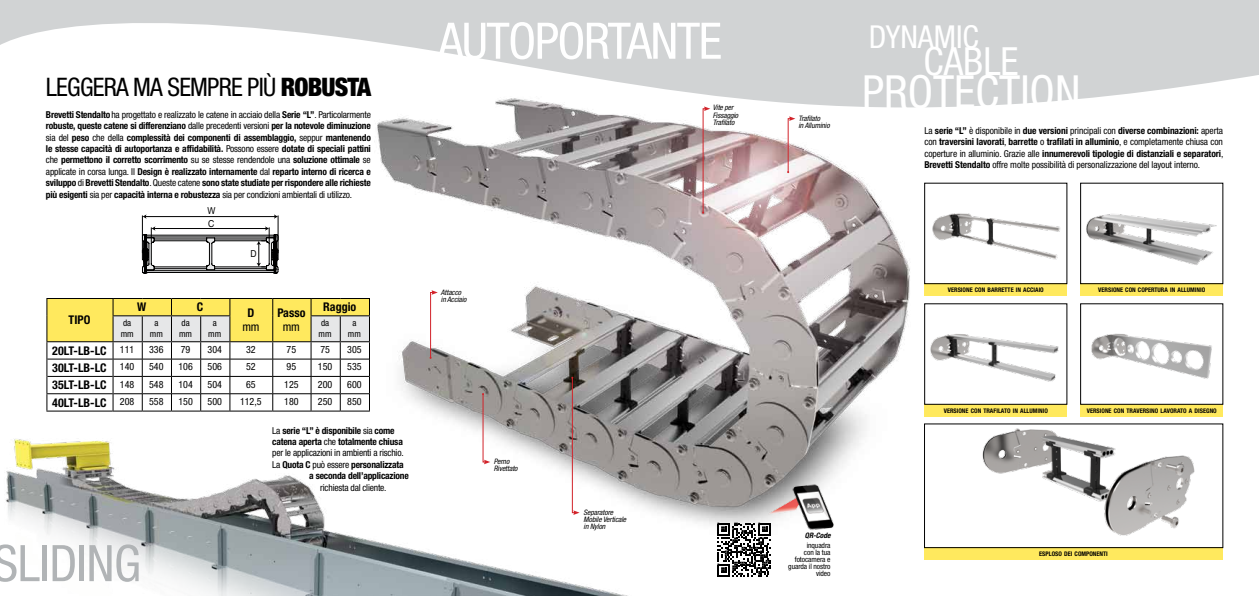
<style>
.page{position:relative;width:1259px;height:596px;background:#fff}
.page>*{position:absolute;margin:0;border:0;box-sizing:border-box;transform-origin:0 0}
.t1{font:condensed 50.3px "Helvetica Neue";letter-spacing:-.03em;color:#fff}
.t2{font:condensed 50.3px "Helvetica Neue";letter-spacing:-.01em;color:#b1b4b6}
.t3{font:condensed 45.7px "Helvetica Neue";color:#fff}
.t4{font:condensed 38.8px "Helvetica Neue";color:#fff}
.t5{font:condensed 31.6px "Helvetica Neue";color:#fff}
.t6{font:condensed 25.5px "Helvetica Neue";letter-spacing:-.03em;color:#000}
.t7{font:900 condensed 25.5px "Helvetica Neue";letter-spacing:-.03em;color:#000}
.t8{font:700 condensed 12px "Helvetica Neue";color:#000}
.t9{font:condensed 12px "Helvetica Neue";color:#000}
.t10{font:condensed 10px "Helvetica Neue";color:#000}
.t11{font:9.6px "Helvetica Neue";color:#000;scale:.9 1}
.t12{font:700 condensed 9.5px/11.4px "Helvetica Neue";letter-spacing:-.02em;color:#000;text-align:justify}
.t13{font:condensed 9.5px/11.4px "Helvetica Neue";letter-spacing:-.02em;color:#000;text-align:justify}
.t14{font:condensed 9px/10.8px "Helvetica Neue";color:#000}
.t15{font:italic condensed 7.5px/7px "Helvetica Neue";letter-spacing:-.01em;color:#000}
.t16{font:condensed 7.5px/7px "Helvetica Neue";letter-spacing:-.01em;color:#000;text-align:right}
.t17{font:italic 700 condensed 7.5px "Helvetica Neue";letter-spacing:-.01em;color:#000}
.t18{font:700 condensed 6.3px "Helvetica Neue";color:#000}
.s1{font-weight:400}
.s2{font-weight:400;font-size:10px}
.s3{font-weight:700}
</style>
<div class="page">
<img style="left:230px;top:153px;width:796px;height:407px">
<svg style="left:46px;top:298px;width:324px;height:113px"></svg>
<hr style="left:340px;top:410px;width:30px;height:1px;background:#000">
<div style="left:1080px;top:283px;width:143px;height:13px;background:#ffe95e"></div>
<div style="left:924px;top:283px;width:143px;height:13px;background:#ffe95e"></div>
<div style="left:1080px;top:404px;width:143px;height:12px;background:#ffe95e"></div>
<div style="left:924px;top:404px;width:143px;height:12px;background:#ffe95e"></div>
<img style="left:5px;top:416px;width:627px;height:179px">
<svg style="left:429px;top:290px;width:9px;height:68px"></svg>
<svg style="left:571px;top:376px;width:8px;height:138px"></svg>
<svg style="left:787px;top:153px;width:8px;height:20px"></svg>
<svg style="left:702px;top:153px;width:8px;height:60px"></svg>
<svg style="left:482px;top:393px;width:8px;height:71px"></svg>
<hr style="left:145px;top:216px;width:130px;height:1px;background:#000">
<svg style="left:274px;top:214px;width:4px;height:5px"></svg>
<hr style="left:278px;top:216px;width:1px;height:37px;background:#000">
<hr style="left:142px;top:216px;width:1px;height:37px;background:#000">
<svg style="left:142px;top:226px;width:137px;height:47px"></svg>
<img style="left:1086px;top:214px;width:131px;height:51px">
<img style="left:926px;top:185px;width:134px;height:96px">
<img style="left:1091px;top:333px;width:121px;height:46px">
<img style="left:926px;top:305px;width:133px;height:97px">
<img style="left:763px;top:483px;width:72px;height:46px">
<svg style="left:717px;top:522px;width:54px;height:54px"></svg>
<div style="left:924px;top:547px;width:299px;height:12px;background:#ffe95e"></div>
<img style="left:928px;top:425px;width:267px;height:120px">
<svg style="left:0;top:0;width:1259px;height:153px;fill:#d1d3d4"></svg>
<h3 class="t6" style="left:46px;top:72px;width:135px">LEGGERA ma sempre</h3>
<h3 class="t7" style="left:247px;top:71px;width:125px"><span class="s1">pi Ù</span> ROBUSTA</h3>
<p class="t12" style="left:46px;top:108px;width:326px">Brevetti Stendalto<span class="s1">ha progettato e realizzato le catene in acciaio della</span> Serie “L”<span class="s1">. Particolarmente </span>robuste, queste catene si differenziano <span class="s1">dalle precedenti versioni</span> per la notevole diminuzione <span class="s1">sia del</span> peso <span class="s1">che della</span> complessità dei componenti di assemblaggio, <span class="s1">seppur</span> mantenendo le stesse capacità di autoportanza e affidabilità. <span class="s1">Possono essere</span> dotate di speciali pattini <span class="s1">che</span> permettono il corretto scorrimento <span class="s1">su se stesse rendendole una</span> soluzione ottimale <span class="s1">se applicate in corsa lunga. Il</span> Design è realizzato internamente <span class="s1">dal</span> reparto interno di ricerca e sviluppo <span class="s1">di</span> Brevetti Stendalto<span class="s1">. Queste catene</span> sono state studiate per rispondere alle richieste più esigenti <span class="s1">sia per</span> capacità interna e robustezza <span class="s1">sia per condizioni ambientali di utilizzo.</span></p>
<p class="t11" style="left:207px;top:205px;width:10px">W</p>
<p class="t11" style="left:208px;top:218px;width:8px">C</p>
<p class="t11" style="left:250px;top:247px;width:8px">D</p>
<p class="t8" style="left:137px;top:299px;width:11px">W</p>
<p class="t8" style="left:197px;top:299px;width:7px">C</p>
<p class="t8" style="left:323px;top:299px;width:35px">Raggio</p>
<p class="t8" style="left:247px;top:305px;width:8px">D</p>
<p class="t9" style="left:242px;top:320px;width:18px">mm</p>
<p class="t8" style="left:277px;top:305px;width:30px">Passo</p>
<p class="t9" style="left:283px;top:320px;width:18px">mm</p>
<p class="t8" style="left:69px;top:312px;width:23px">TIPO</p>
<p class="t14" style="left:121px;top:317px;width:14px">da mm</p>
<p class="t14" style="left:150px;top:317px;width:14px;text-align:center">a mm</p>
<p class="t14" style="left:179px;top:317px;width:14px">da mm</p>
<p class="t14" style="left:208px;top:317px;width:14px;text-align:center">a mm</p>
<p class="t14" style="left:319px;top:317px;width:14px">da mm</p>
<p class="t14" style="left:348px;top:317px;width:14px;text-align:center">a mm</p>
<p class="t8" style="left:52px;top:343px;width:84px">20LT-LB-LC <span class="s2">111</span></p>
<p class="t10" style="left:149px;top:343px;width:16px">336</p>
<p class="t10" style="left:181px;top:343px;width:11px">79</p>
<p class="t10" style="left:208px;top:343px;width:16px">304</p>
<p class="t10" style="left:246px;top:343px;width:11px">32</p>
<p class="t10" style="left:287px;top:343px;width:11px">75</p>
<p class="t10" style="left:320px;top:343px;width:11px">75</p>
<p class="t10" style="left:347px;top:343px;width:16px">305</p>
<p class="t8" style="left:52px;top:360px;width:84px">30LT-LB-LC <span class="s2">140</span></p>
<p class="t10" style="left:149px;top:361px;width:16px">540</p>
<p class="t10" style="left:178px;top:361px;width:16px">106</p>
<p class="t10" style="left:208px;top:361px;width:16px">506</p>
<p class="t10" style="left:246px;top:361px;width:11px">52</p>
<p class="t10" style="left:287px;top:361px;width:11px">95</p>
<p class="t10" style="left:318px;top:361px;width:16px">150</p>
<p class="t10" style="left:347px;top:361px;width:16px">535</p>
<p class="t8" style="left:52px;top:377px;width:84px">35LT-LB-LC <span class="s2">148</span></p>
<p class="t10" style="left:149px;top:378px;width:16px">548</p>
<p class="t10" style="left:178px;top:378px;width:16px">104</p>
<p class="t10" style="left:208px;top:378px;width:16px">504</p>
<p class="t10" style="left:246px;top:378px;width:11px">65</p>
<p class="t10" style="left:284px;top:378px;width:16px">125</p>
<p class="t10" style="left:318px;top:378px;width:16px">200</p>
<p class="t10" style="left:347px;top:378px;width:16px">600</p>
<p class="t8" style="left:52px;top:395px;width:84px">40LT-LB-LC <span class="s2">208</span></p>
<p class="t10" style="left:149px;top:395px;width:16px">558</p>
<p class="t10" style="left:178px;top:395px;width:16px">150</p>
<p class="t10" style="left:208px;top:395px;width:16px">500</p>
<p class="t10" style="left:240px;top:395px;width:23px">112,5</p>
<p class="t10" style="left:284px;top:395px;width:16px">180</p>
<p class="t10" style="left:318px;top:395px;width:16px">250</p>
<p class="t10" style="left:347px;top:395px;width:16px">850</p>
<h1 class="t2" style="left:-7px;top:534px;width:150px">SLIDING</h1>
<p class="t12" style="left:272px;top:424px;width:124px"><span class="s1">La</span> serie “L” è disponibile <span class="s1">sia</span> come</p>
<p class="t12" style="left:272px;top:435px;width:132px">catena aperta <span class="s1">che</span> totalmente chiusa</p>
<p class="t13" style="left:272px;top:447px;width:133px">per le applicazioni in ambienti a rischio.</p>
<p class="t12" style="left:272px;top:458px;width:133px"><span class="s1">La</span> Quota C <span class="s1">può essere</span> personalizzata</p>
<p class="t12" style="left:309px;top:469px;width:101px">a seconda dell’applicazione</p>
<p class="t13" style="left:320px;top:481px;width:68px">richiesta dal cliente.</p>
<h1 class="t1" style="left:438px;top:12px;width:285px">AUTOPORTANTE</h1>
<p class="t15" style="left:441px;top:288px;width:27px">Attacco in Acciaio</p>
<p class="t15" style="left:494px;top:457px;width:25px">Perno<br>Rivettato</p>
<p class="t15" style="left:583px;top:508px;width:44px">Separatore<br>Mobile Verticale in Nylon</p>
<p class="t15" style="left:713px;top:104px;width:27px;line-height:7.5px">Vite per<br>Fissaggio<br>Trafilato</p>
<p class="t15" style="left:798px;top:114px;width:33px">Trafilato<br>in Alluminio</p>
<p class="t17" style="left:805px;top:530px;width:27px">QR-Code</p>
<p class="t16" style="left:788px;top:541px;width:44px">inquadra<br>con la tua fotocamera e guarda il nostro video</p>
<h3 class="t5" style="left:868px;top:18px;width:112px">DYNAMIC</h3>
<h3 class="t4" style="left:923px;top:39px;width:96px">CABLE</h3>
<h2 class="t3" style="left:862px;top:65px;width:220px">PROTECTION</h2>
<p class="t13" style="left:924px;top:125px;width:300px">La <span class="s3">serie “L”</span> è disponibile in <span class="s3">due versioni</span> principali con <span class="s3">diverse combinazioni:</span> aperta con <span class="s3">traversini lavorati</span>, <span class="s3">barrette</span> o <span class="s3">trafilati in alluminio</span>, e completamente chiusa con coperture in alluminio. Grazie alle <span class="s3">innumerevoli tipologie di distanziali e separatori</span>, <span class="s3">Brevetti Stendalto</span> offre molte possibilità di personalizzazione del layout interno.</p>
<p class="t18" style="left:948px;top:286px;width:97px">VERSIONE CON BARRETTE IN ACCIAIO</p>
<p class="t18" style="left:1098px;top:286px;width:108px">VERSIONE CON COPERTURA IN ALLUMINIO</p>
<p class="t18" style="left:943px;top:406px;width:106px">VERSIONE CON TRAFILATO IN ALLUMINIO</p>
<p class="t18" style="left:1086px;top:406px;width:131px">VERSIONE CON TRAVERSINO LAVORATO A DISEGNO</p>
<p class="t18" style="left:1039px;top:549px;width:70px">ESPLOSO DEI COMPONENTI</p>
</div>
